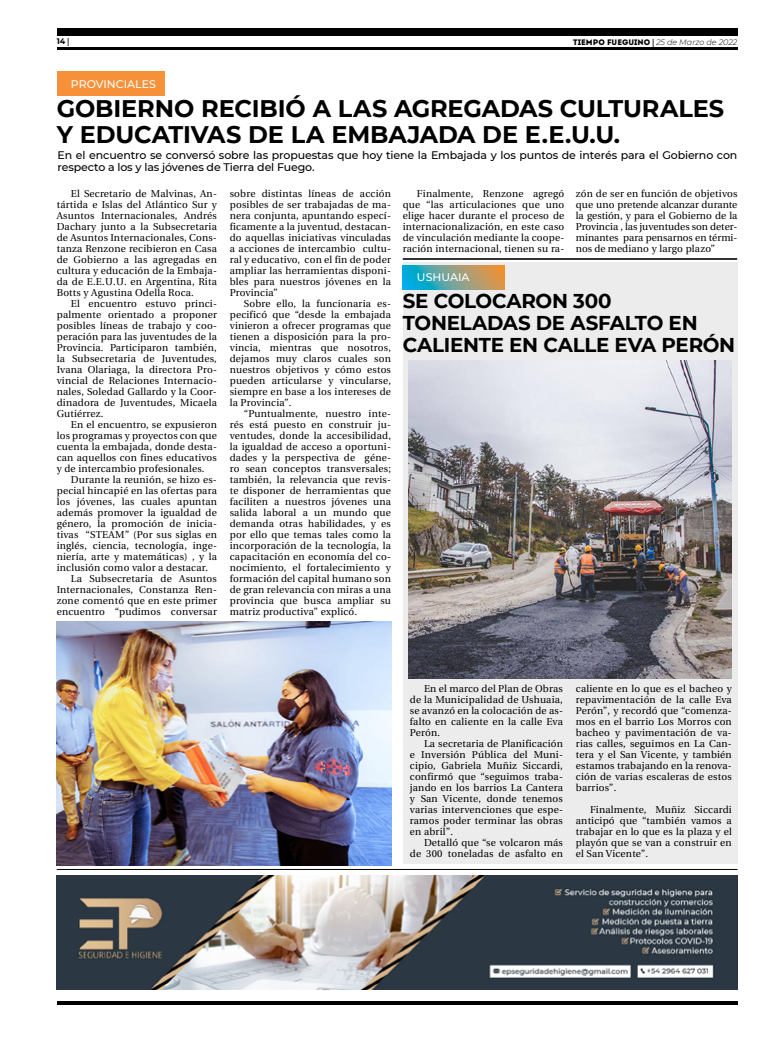
<style>
.page{position:relative;width:780px;height:1049px;background:#fff}
.page>*{position:absolute;margin:0;border:0;box-sizing:border-box;transform-origin:0 0}
.t1{font:700 24px/26px "Montserrat";letter-spacing:-.005em;color:#000}
.t2{font:700 20px/22px "Montserrat";letter-spacing:-.015em;color:#000}
.t3{font:500 11px/12px "Montserrat";letter-spacing:-.01em;color:#000}
.t4{font:500 11px "Montserrat";color:#fff}
.t5{font:10px/11px "Utopia";letter-spacing:.02em;color:#000;text-align:justify}
.t6{font:italic 300 8px "Montserrat";color:#000}
.t7{font:700 8px "Montserrat";color:#000}
.s1{font-family:"Utopia"}
.s2{font-family:"Intro";font-weight:400;font-style:normal}
.s3{font-family:"Utopia";font-weight:700;font-style:normal}
</style>
<div class="page">
<hr style="left:57px;top:48px;width:680px;height:2px;background:#000">
<div style="left:57px;top:28px;width:680px;height:7px;background:#000"></div>
<hr style="left:57px;top:1001px;width:680px;height:4px;background:#000">
<div style="left:403px;top:262px;width:334px;height:601px;background:#ececed"></div>
<hr style="left:57px;top:869px;width:680px;height:1px;background:#000">
<img style="left:57px;top:875px;width:680px;height:114px">
<hr style="left:403px;top:258px;width:334px;height:2px;background:#000">
<svg style="left:403px;top:265px;width:101px;height:24px;background:#77a08f"></svg>
<div style="left:57px;top:72px;width:107px;height:24px;background:#f79139"></div>
<img style="left:57px;top:621px;width:334px;height:245px">
<img style="left:408px;top:360px;width:323px;height:319px">
<p class="t7" style="left:57px;top:35px;width:14px">14 <span class="s1">|</span></p>
<p class="t6" style="left:573px;top:36px;width:166px"><span class="s2">TIEMPO FUEGUINO</span> <span class="s3">|</span> 25 de Marzo de 2022</p>
<p class="t4" style="left:71px;top:76px;width:86px">PROVINCIALES</p>
<h1 class="t1" style="left:57px;top:95px;width:669px">GOBIERNO RECIBIÓ A LAS AGREGADAS CULTURALES<br>Y EDUCATIVAS DE LA EMBAJADA DE E.E.U.U.</h1>
<p class="t3" style="left:58px;top:148px;width:681px">En el encuentro se conversó sobre las propuestas que hoy tiene la Embajada y los puntos de interés para el Gobierno con respecto a los y las jóvenes de Tierra del Fuego.</p>
<p class="t5" style="left:57px;top:188px;width:162px;text-indent:14px">El Secretario de Malvinas, An&shy;tártida e Islas del Atlántico Sur y Asuntos Internacionales, Andrés Dachary junto a la Subsecretaria de Asuntos Internacionales, Cons&shy;tanza Renzone recibieron en Casa de Gobierno a las agregadas en cultura y educación de la Embaja&shy;da de E.E.U.U. en Argentina, Rita Botts y Agustina Odella Roca.</p>
<p class="t5" style="left:57px;top:298px;width:162px;text-indent:14px">El encuentro estuvo princi&shy;palmente orientado a proponer posibles líneas de trabajo y coo&shy;peración para las juventudes de la Provincia. Participaron también, la Subsecretaria de Juventudes, Ivana Olariaga, la directora Pro&shy;vincial de Relaciones Internacio&shy;nales, Soledad Gallardo y la Coor&shy;dinadora de Juventudes, Micaela Gutiérrez.</p>
<p class="t5" style="left:57px;top:419px;width:162px;text-indent:14px">En el encuentro, se expusieron los programas y proyectos con que cuenta la embajada, donde desta&shy;can aquellos con fines educativos y de intercambio profesionales.</p>
<p class="t5" style="left:71px;top:474px;width:147px">Durante la reunión, se hizo es-</p>
<p class="t5" style="left:57px;top:485px;width:162px">pecial hincapié en las ofertas para</p>
<p class="t5" style="left:57px;top:496px;width:162px">los jóvenes, las cuales apuntan</p>
<p class="t5" style="left:57px;top:507px;width:162px">además promover la igualdad de</p>
<p class="t5" style="left:57px;top:518px;width:162px">género, la promoción de inicia-</p>
<p class="t5" style="left:57px;top:529px;width:162px">tivas “STEAM” (Por sus siglas en</p>
<p class="t5" style="left:57px;top:540px;width:162px">inglés, ciencia, tecnología, inge-</p>
<p class="t5" style="left:57px;top:551px;width:162px">niería, arte y matemáticas) , y la</p>
<p class="t5" style="left:57px;top:562px;width:153px">inclusión como valor a destacar.</p>
<p class="t5" style="left:71px;top:573px;width:147px">La Subsecretaria de Asuntos</p>
<p class="t5" style="left:57px;top:584px;width:162px">Internacionales, Constanza Ren-</p>
<p class="t5" style="left:57px;top:595px;width:162px">zone comentó que en este primer</p>
<p class="t5" style="left:57px;top:606px;width:162px">encuentro “pudimos conversar</p>
<p class="t5" style="left:230px;top:188px;width:163px">sobre distintas líneas de acción posibles de ser trabajadas de ma&shy;nera conjunta, apuntando especí&shy;ficamente a la juventud, destacan&shy;do aquellas iniciativas vinculadas a acciones de intercambio cultu&shy;ral y educativo, con el fin de poder ampliar las herramientas disponi&shy;bles para nuestros jóvenes en la Provincia”</p>
<p class="t5" style="left:230px;top:298px;width:163px;text-indent:14px">Sobre ello, la funcionaria es&shy;pecificó que “desde la embajada vinieron a ofrecer programas que tienen a disposición para la pro&shy;vincia, mientras que nosotros, dejamos muy claros cuales son nuestros objetivos y cómo estos pueden articularse y vincularse, siempre en base a los intereses de la Provincia”.</p>
<p class="t5" style="left:230px;top:408px;width:163px;text-indent:14px">“Puntualmente, nuestro inte&shy;rés está puesto en construir ju&shy;ventudes, donde la accesibilidad, la igualdad de acceso a oportuni&shy;dades y la perspectiva de géne&shy;ro sean conceptos transversales; también, la relevancia que revis&shy;te disponer de herramientas que faciliten a nuestros jóvenes una salida laboral a un mundo que demanda otras habilidades, y es por ello que temas tales como la incorporación de la tecnología, la capacitación en economía del co&shy;nocimiento, el fortalecimiento y formación del capital humano son de gran relevancia con miras a una provincia que busca ampliar su matriz productiva” explicó.</p>
<p class="t5" style="left:403px;top:188px;width:163px;text-indent:14px">Finalmente, Renzone agregó que “las articulaciones que uno elige hacer durante el proceso de internacionalización, en este caso de vinculación mediante la coope&shy;ración internacional, tienen su ra-</p>
<p class="t5" style="left:576px;top:188px;width:163px">zón de ser en función de objetivos que uno pretende alcanzar durante la gestión, y para el Gobierno de la Provincia , las juventudes son deter&shy;minantes para pensarnos en térmi&shy;nos de mediano y largo plazo”</p>
<p class="t4" style="left:417px;top:270px;width:54px">USHUAIA</p>
<h2 class="t2" style="left:403px;top:289px;width:334px">SE COLOCARON 300<br>TONELADAS DE ASFALTO EN<br>CALIENTE EN CALLE EVA PERÓN</h2>
<p class="t5" style="left:410px;top:683px;width:155px;text-indent:14px">En el marco del Plan de Obras de la Municipalidad de Ushuaia, se avanzó en la colocación de as&shy;falto en caliente en la calle Eva Perón.</p>
<p class="t5" style="left:410px;top:738px;width:155px;text-indent:14px">La secretaria de Planificación e Inversión Pública del Muni&shy;cipio, Gabriela Muñiz Siccardi, confirmó que “seguimos traba&shy;jando en los barrios La Cantera y San Vicente, donde tenemos varias intervenciones que espe&shy;ramos poder terminar las obras en abril”.</p>
<p class="t5" style="left:410px;top:837px;width:155px;text-align:right">Detalló que “se volcaron más<br>de 300 toneladas de asfalto en</p>
<p class="t5" style="left:576px;top:683px;width:157px">caliente en lo que es el bacheo y repavimentación de la calle Eva Perón”, y recordó que “comenza&shy;mos en el barrio Los Morros con bacheo y pavimentación de va&shy;rias calles, seguimos en La Can&shy;tera y el San Vicente, y también estamos trabajando en la renova&shy;ción de varias escaleras de estos barrios”.</p>
<p class="t5" style="left:576px;top:804px;width:157px;text-indent:14px">Finalmente, Muñiz Siccardi anticipó que “también vamos a trabajar en lo que es la plaza y el playón que se van a construir en el San Vicente”.</p>
</div>
